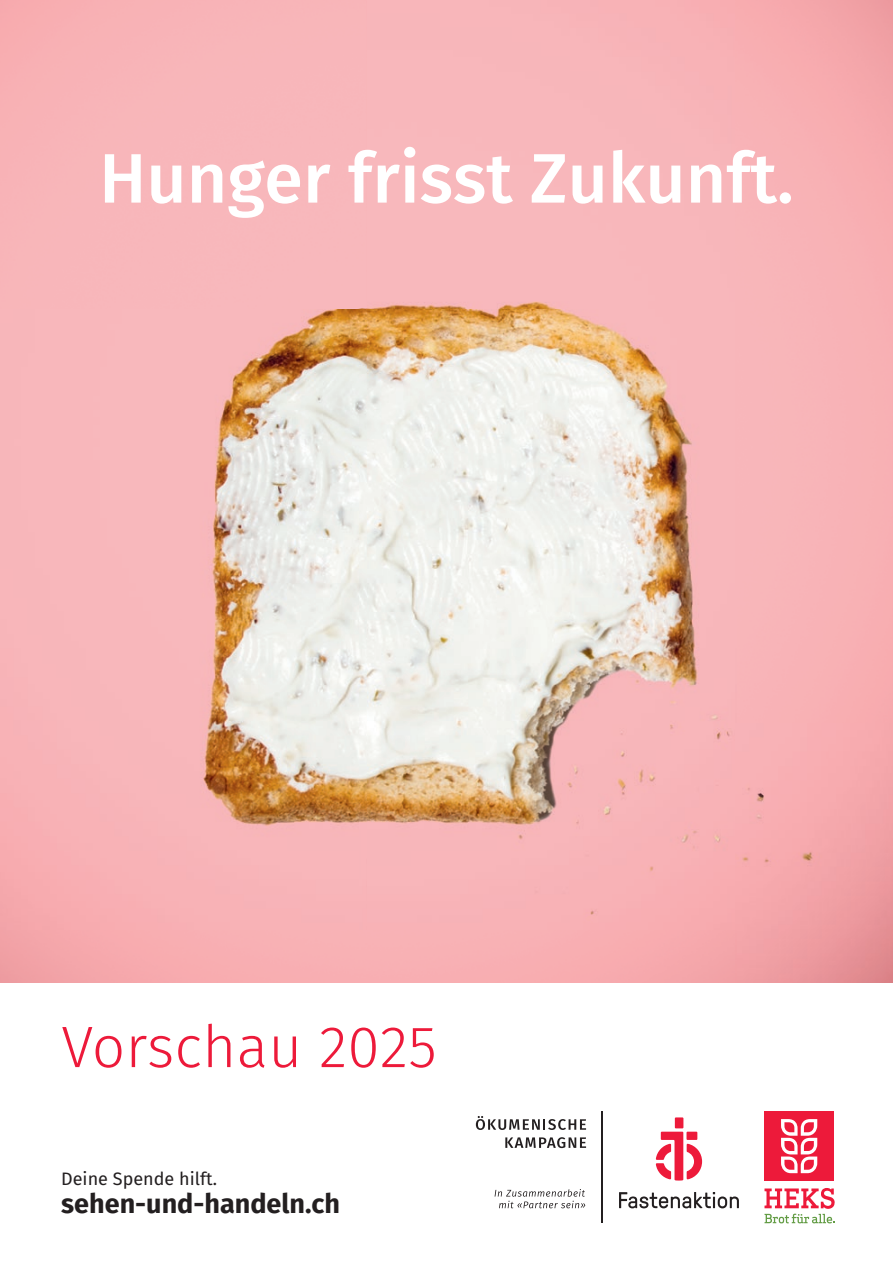
<style>
.page{position:relative;width:893px;height:1263px;background:#fff}
.page>*{position:absolute;margin:0;border:0;box-sizing:border-box;transform-origin:0 0}
.t1{font:500 70.05px "Fira Sans";color:#fff}
.t2{font:300 58.5px "Fira Sans";letter-spacing:.005em;color:#ed1a3a}
.t3{font:700 27px "Fira Sans";color:#231f20}
.t4{font:18px "Fira Sans";color:#231f20}
</style>
<div class="page">
<img style="left:0;top:0;width:893px;height:982px">
<hr style="left:602px;top:1111px;width:1px;height:112px;background:#231f20">
<svg style="left:495px;top:1189px;width:90px;height:19px"></svg>
<svg style="left:476px;top:1116px;width:110px;height:14px"></svg>
<svg style="left:505px;top:1137px;width:81px;height:11px"></svg>
<svg style="left:764px;top:1188px;width:71px;height:35px"></svg>
<div style="left:764px;top:1111px;width:70px;height:70px;background:#ed1a3a"></div>
<svg style="left:781px;top:1119px;width:36px;height:54px"></svg>
<div style="left:675px;top:1117px;width:8px;height:11px;background:#ed1a3a"></div>
<svg style="left:656px;top:1132px;width:46px;height:48px"></svg>
<svg style="left:619px;top:1192px;width:120px;height:16px"></svg>
<p class="t1" style="left:99px;top:122px;width:696px">Hunger frisst Zukunft.</p>
<p class="t2" style="left:61px;top:1005px;width:377px">Vorschau 2025</p>
<p class="t4" style="left:61px;top:1165px;width:157px">Deine Spende hilft.</p>
<p class="t3" style="left:61px;top:1181px;width:281px">sehen-und-handeln.ch</p>
</div>
